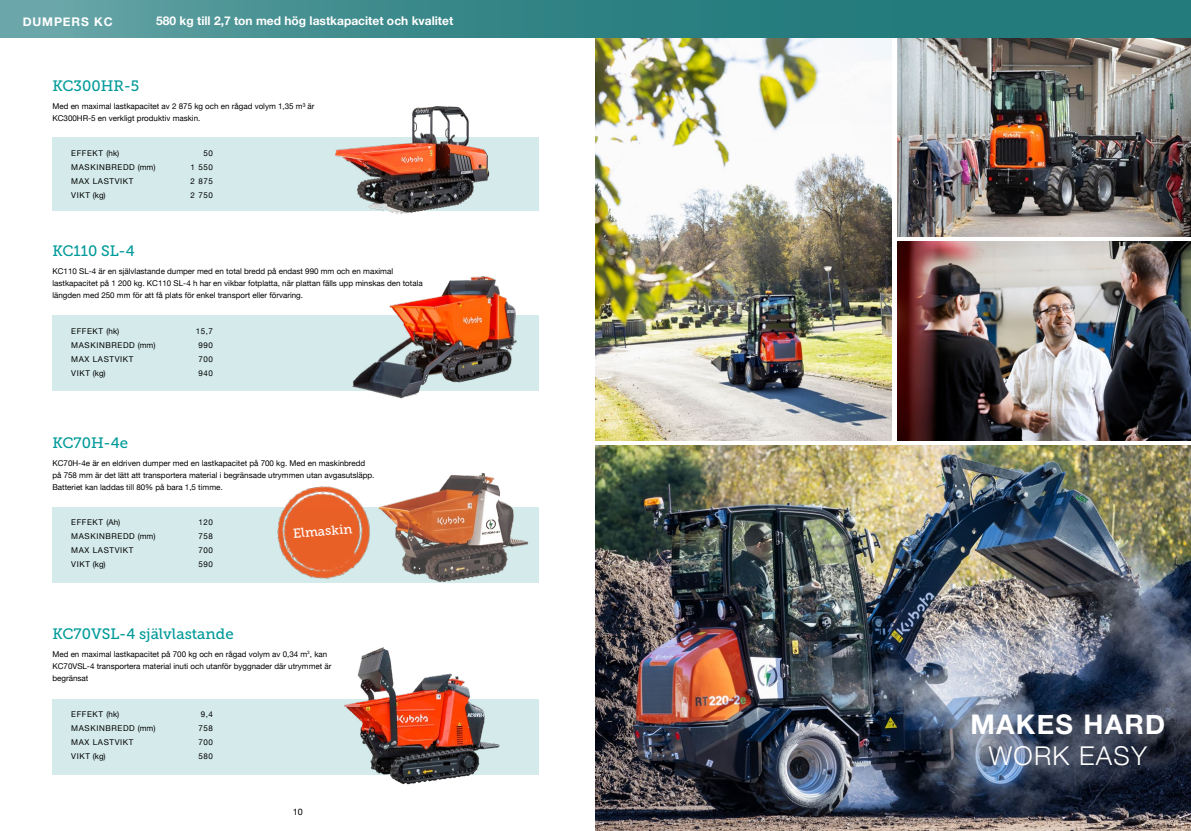
<style>
.page{position:relative;width:1191px;height:831px;background:#fff}
.page>*{position:absolute;margin:0;border:0;box-sizing:border-box;transform-origin:0 0}
.t1{font:700 27px "Helvetica Neue";letter-spacing:.05em;color:#fff}
.t2{font:300 25.9px "Helvetica Neue";letter-spacing:.05em;color:#fff}
.t3{font:15px "Museo Slab 500";color:#009a99}
.t4{font:13px "Museo Slab 500";color:#fff}
.t5{font:700 12px "Helvetica Neue";color:#fff}
.t6{font:700 12px "Helvetica Neue";letter-spacing:.075em;color:#fff}
.t7{font:9px "Helvetica Neue";color:#000}
.t8{font:8px/12px "Helvetica Neue";color:#000}
.t9{font:8px "Helvetica Neue";letter-spacing:.075em;color:#000}
</style>
<div class="page">
<img style="left:595px;top:38px;width:296px;height:402px">
<img style="left:897px;top:38px;width:294px;height:198px">
<div style="left:642px;top:0;width:549px;height:38px;background:#247b7c"></div>
<img style="left:74px;top:0;width:568px;height:38px">
<div style="left:0;top:0;width:74px;height:38px;background:#6ba7aa"></div>
<img style="left:897px;top:242px;width:294px;height:198px">
<img style="left:595px;top:446px;width:596px;height:385px">
<div style="left:52px;top:137px;width:487px;height:74px;background:#d5ebeb"></div>
<div style="left:52px;top:315px;width:487px;height:76px;background:#d5ebeb"></div>
<div style="left:52px;top:507px;width:487px;height:75px;background:#d5ebeb"></div>
<div style="left:52px;top:699px;width:487px;height:75px;background:#d5ebeb"></div>
<img style="left:335px;top:106px;width:155px;height:108px">
<img style="left:352px;top:276px;width:165px;height:123px">
<img style="left:340px;top:647px;width:166px;height:138px">
<img style="left:269px;top:486px;width:101px;height:97px">
<img style="left:370px;top:473px;width:164px;height:110px">
<h3 class="t6" style="left:23px;top:12px;width:91px">DUMPERS KC</h3>
<h3 class="t5" style="left:156px;top:11px;width:298px">580 kg till 2,7 ton med hög lastkapacitet och kvalitet</h3>
<h3 class="t3" style="left:52px;top:77px;width:88px">KC300HR-5</h3>
<p class="t8" style="left:52px;top:100px;width:264px">Med en maximal lastkapacitet av 2 875 kg och en rågad volym 1,35 m³ är<br>KC300HR-5 en verkligt produktiv maskin.</p>
<p class="t9" style="left:71px;top:147px;width:50px">EFFEKT (hk)</p>
<p class="t8" style="left:203px;top:147px;width:11px">50</p>
<p class="t9" style="left:71px;top:161px;width:86px">MASKINBREDD (mm)</p>
<p class="t8" style="left:191px;top:161px;width:24px">1 550</p>
<p class="t9" style="left:71px;top:175px;width:64px">MAX LASTVIKT</p>
<p class="t8" style="left:191px;top:175px;width:24px">2 875</p>
<p class="t8" style="left:71px;top:189px;width:36px">VIKT (kg)</p>
<p class="t8" style="left:191px;top:189px;width:24px">2 750</p>
<h3 class="t3" style="left:52px;top:242px;width:84px">KC110 SL-4</h3>
<p class="t8" style="left:52px;top:265px;width:372px">KC110 SL-4 är en självlastande dumper med en total bredd på endast 990 mm och en maximal lastkapacitet på 1 200 kg. KC110 SL-4 h har en vikbar fotplatta, när plattan fälls upp minskas den totala längden med 250 mm för att få plats för enkel transport eller förvaring.</p>
<p class="t9" style="left:71px;top:325px;width:50px">EFFEKT (hk)</p>
<p class="t8" style="left:196px;top:325px;width:19px">15,7</p>
<p class="t9" style="left:71px;top:339px;width:86px">MASKINBREDD (mm)</p>
<p class="t8" style="left:198px;top:339px;width:16px">990</p>
<p class="t9" style="left:71px;top:353px;width:64px">MAX LASTVIKT</p>
<p class="t8" style="left:198px;top:353px;width:16px">700</p>
<p class="t8" style="left:71px;top:367px;width:36px">VIKT (kg)</p>
<p class="t8" style="left:198px;top:367px;width:16px">940</p>
<h3 class="t3" style="left:52px;top:434px;width:77px">KC70H-4e</h3>
<p class="t8" style="left:52px;top:457px;width:323px">KC70H-4e är en eldriven dumper med en lastkapacitet på 700 kg. Med en maskinbredd på 758 mm är det lätt att transportera material i begränsade utrymmen utan avgasutsläpp.<br>Batteriet kan laddas till 80% på bara 1,5 timme.</p>
<p class="t9" style="left:71px;top:517px;width:51px">EFFEKT (Ah)</p>
<p class="t8" style="left:198px;top:517px;width:16px">120</p>
<p class="t9" style="left:71px;top:531px;width:86px">MASKINBREDD (mm)</p>
<p class="t8" style="left:198px;top:531px;width:16px">758</p>
<p class="t9" style="left:71px;top:545px;width:64px">MAX LASTVIKT</p>
<p class="t8" style="left:198px;top:545px;width:16px">700</p>
<p class="t8" style="left:71px;top:559px;width:36px">VIKT (kg)</p>
<p class="t8" style="left:198px;top:559px;width:16px">590</p>
<h3 class="t4" style="left:292px;top:526px;width:61px;rotate:-5deg">Elmaskin</h3>
<h3 class="t3" style="left:52px;top:625px;width:183px">KC70VSL-4 självlastande</h3>
<p class="t8" style="left:52px;top:648px;width:281px">Med en maximal lastkapacitet på 700 kg och en rågad volym av 0,34 m<sup>3</sup>, kan<br>KC70VSL-4 transportera material inuti och utanför byggnader där utrymmet är begränsat</p>
<p class="t9" style="left:71px;top:708px;width:50px">EFFEKT (hk)</p>
<p class="t8" style="left:201px;top:709px;width:14px">9,4</p>
<p class="t9" style="left:71px;top:722px;width:86px">MASKINBREDD (mm)</p>
<p class="t8" style="left:198px;top:723px;width:16px">758</p>
<p class="t9" style="left:71px;top:736px;width:64px">MAX LASTVIKT</p>
<p class="t8" style="left:198px;top:737px;width:16px">700</p>
<p class="t8" style="left:71px;top:751px;width:36px">VIKT (kg)</p>
<p class="t8" style="left:198px;top:751px;width:16px">580</p>
<p class="t7" style="left:293px;top:805px;width:12px">10</p>
<h1 class="t1" style="left:970px;top:702px;width:196px">MAKES HARD</h1>
<h2 class="t2" style="left:988px;top:734px;width:160px">WORK EASY</h2>
</div>
